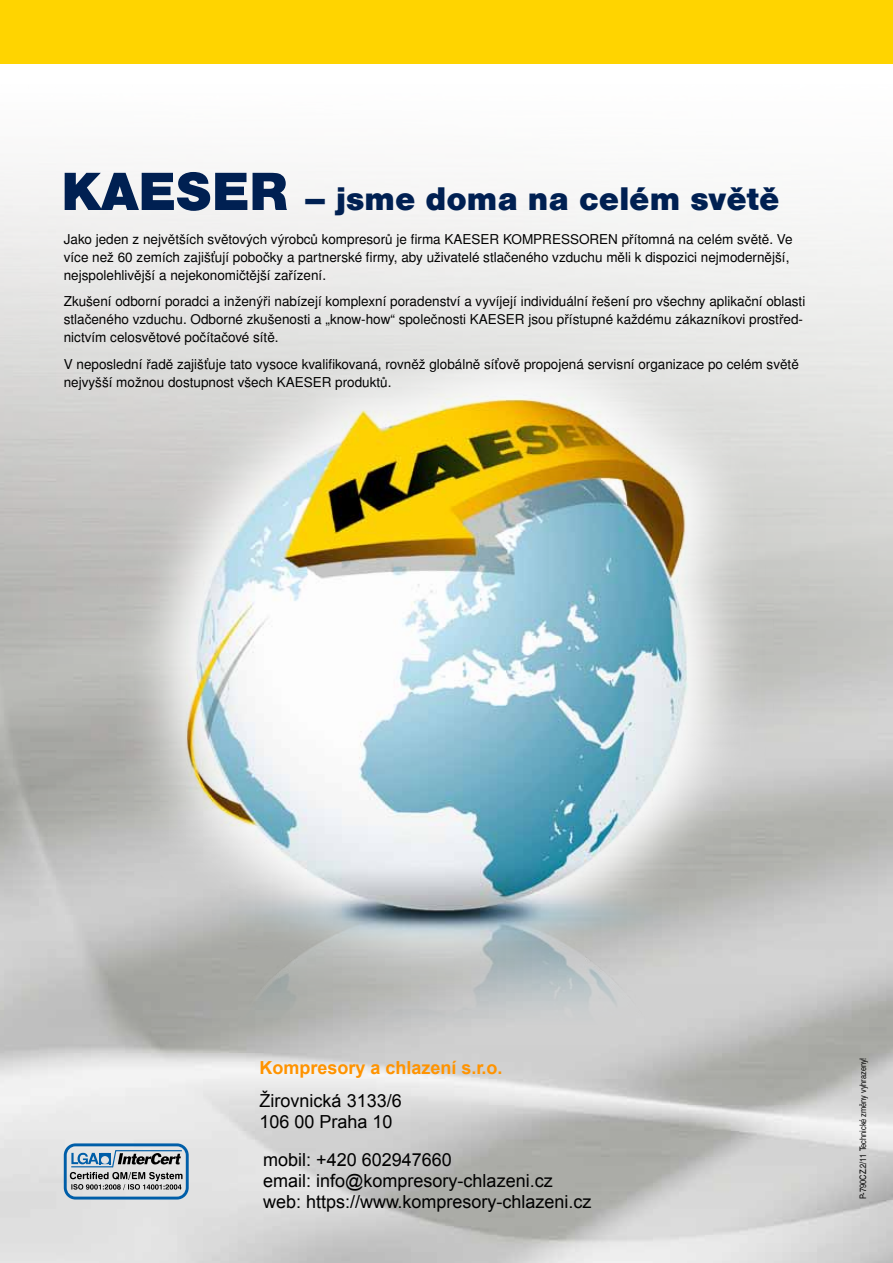
<style>
.page{position:relative;width:893px;height:1263px;background:#fff}
.page>*{position:absolute;margin:0;border:0;box-sizing:border-box;transform-origin:0 0}
.t1{font:900 30.9px "Nimbus San L";color:#002052}
.t2{font:18px/21px "Arial";color:#000}
.t3{font:700 18px "Arial";color:#ff9300}
.t4{font:13.5px/18px "Nimbus San L";color:#000}
.t5{font:9px "Nimbus San L Reg Con";color:#000}
.s1{font-size:51px}
</style>
<div class="page">
<img style="left:0;top:171px;width:893px;height:1092px">
<img style="left:14px;top:361px;width:850px;height:770px">
<div style="left:0;top:0;width:893px;height:64px;background:#ffd400"></div>
<svg style="left:64px;top:1143px;width:125px;height:56px"></svg>
<h1 class="t1" style="left:61px;top:180px;width:720px"><span class="s1">KAESER</span> – jsme doma na celém světě</h1>
<p class="t4" style="left:64px;top:230px;width:730px">Jako jeden z největších světových výrobců kompresorů je firma KAESER KOMPRESSOREN přítomná na celém světě. Ve více než 60 zemích zajišťují pobočky a partnerské firmy, aby uživatelé stlačeného vzduchu měli k dispozici nejmodernější, nejspolehlivější a nejekonomičtější zařízení.</p>
<p class="t4" style="left:64px;top:293px;width:743px">Zkušení odborní poradci a inženýři nabízejí komplexní poradenství a vyvíjejí individuální řešení pro všechny aplikační oblasti stlačeného vzduchu. Odborné zkušenosti a „know-how“ společnosti KAESER jsou přístupné každému zákazníkovi prostřed&shy;nictvím celosvětové počítačové sítě.</p>
<p class="t4" style="left:64px;top:355px;width:737px">V neposlední řadě zajišťuje tato vysoce kvalifikovaná, rovněž globálně síťově propojená servisní organizace po celém světě nejvyšší možnou dostupnost všech KAESER produktů.</p>
<h2 class="t3" style="left:259px;top:1057px;width:245px">Kompresory a chlazení s.r.o.</h2>
<h2 class="t2" style="left:259px;top:1090px;width:144px">Žirovnická 3133/6<br>106 00 Praha 10</h2>
<h2 class="t2" style="left:263px;top:1149px;width:330px">mobil: +420 602947660<br>email: info@kompresory-chlazeni.cz web: https://www.kompresory-chlazeni.cz</h2>
<p class="t5" style="left:857px;top:1199px;width:143px;rotate:-90deg">P-790CZ.2/11 Technické změny vyhrazeny!</p>
</div>
